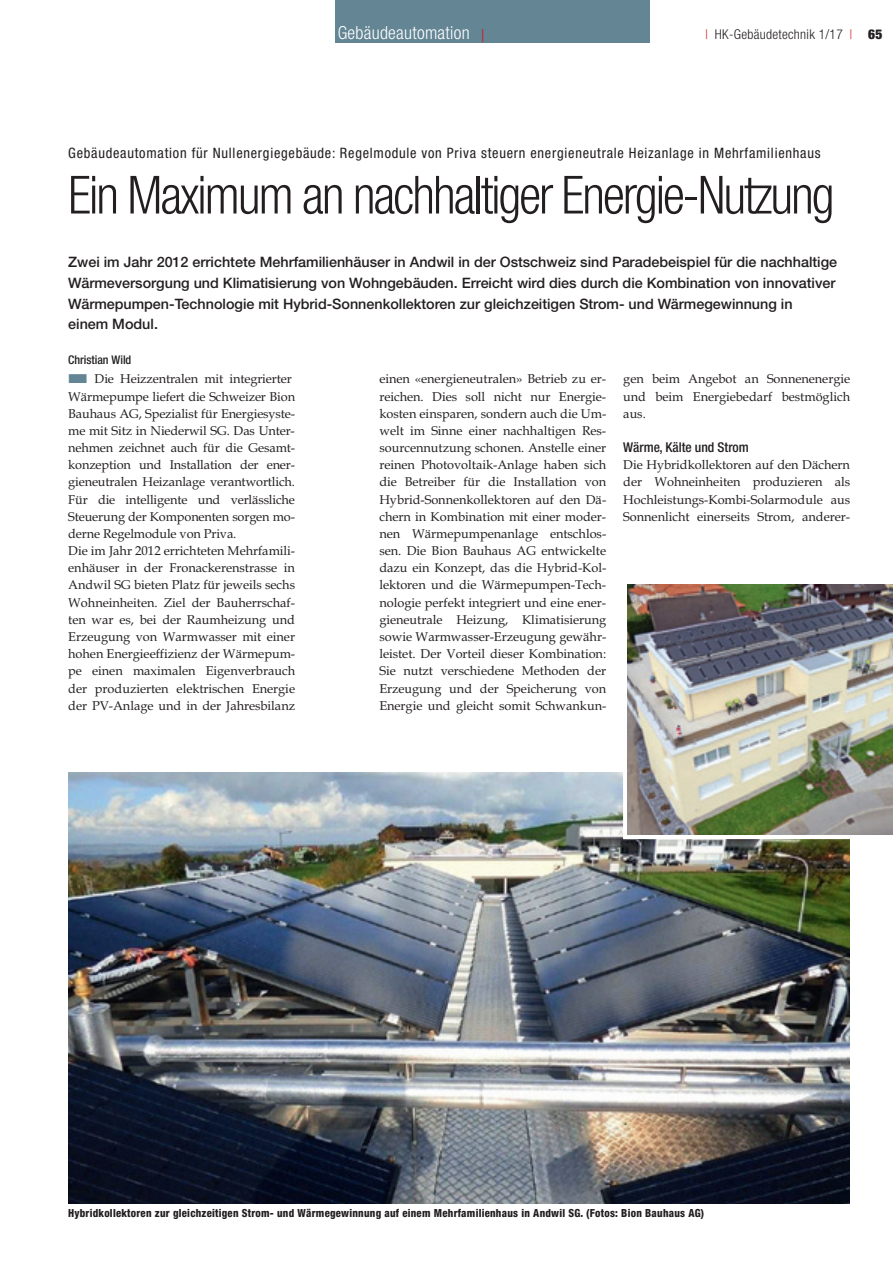
<style>
.page{position:relative;width:893px;height:1263px;background:#fff}
.page>*{position:absolute;margin:0;border:0;box-sizing:border-box;transform-origin:0 0}
.t1{font:52.65px "Helvetica Neue LT Std Lt Cn Standard,Light,normal 00";letter-spacing:-.04em;color:#231f20}
.t2{font:300 condensed 18px "Helvetica Neue";letter-spacing:.015em;color:#fff}
.t3{font:14.4px/20.7px "Helvetica Neue LT Std Med Standard,Medium,normal 00";color:#231f20}
.t4{font:14.4px "Helvetica Neue LT Std Cn Standard,Normal,normal 00";letter-spacing:.05em;color:#231f20}
.t5{font:300 condensed 13.5px "Helvetica Neue";letter-spacing:.02em;color:#231f20}
.t6{font:13.5px "Helvetica Neue LT Std Med Cn Standard,Medium,normal 00";color:#231f20}
.t7{font:12.75px/17.1px "Book Antiqua Standard,Normal,normal 00";letter-spacing:-.005em;color:#231f20;text-align:justify}
.t8{font:500 condensed 12px "Helvetica Neue";letter-spacing:-.005em;color:#231f20}
.t9{font:11.1px "Helvetica Neue LT Std Med Cn Standard,750,normal 00";letter-spacing:.025em;color:#231f20;scale:.96 1}
.s1{color:#d7171f}
.s2{font-weight:900}
.s3{color:#638594}
</style>
<div class="page">
<div style="left:335px;top:0;width:314px;height:42px;background:#638594"></div>
<img style="left:68px;top:772px;width:782px;height:431px">
<svg style="left:623px;top:584px;width:270px;height:255px"></svg>
<img style="left:627px;top:585px;width:266px;height:250px">
<h2 class="t2" style="left:338px;top:22px;width:149px">Gebäudeautomation <span class="s1">|</span></h2>
<p class="t5" style="left:705px;top:27px;width:179px"><span class="s1">|</span> HK-Gebäudetechnik 1/17 <span class="s1">|</span> <span class="s2">65</span></p>
<p class="t4" style="left:68px;top:145px;width:754px">Gebäudeautomation für Nullenergiegebäude: Regelmodule von Priva steuern energieneutrale Heizanlage in Mehrfamilienhaus</p>
<h1 class="t1" style="left:68px;top:165px;width:768px">Ein Maximum an nachhaltiger Energie-Nutzung</h1>
<p class="t3" style="left:68px;top:252px;width:770px">Zwei im Jahr 2012 errichtete Mehrfamilienhäuser in Andwil in der Ostschweiz sind Paradebeispiel für die nachhaltige Wärmeversorgung und Klimatisierung von Wohngebäuden. Erreicht wird dies durch die Kombination von innovativer Wärmepumpen-Technologie mit Hybrid-Sonnenkollektoren zur gleichzeitigen Strom- und Wärmegewinnung in<br>einem Modul.</p>
<p class="t8" style="left:68px;top:353px;width:65px">Christian Wild</p>
<p class="t7" style="left:68px;top:372px;width:228px;text-align:left"><span class="s3">■</span> Die Heizzentralen mit integrierter Wärmepumpe liefert die Schweizer Bion Bauhaus AG, Spezialist für Energiesyste&shy;me mit Sitz in Niederwil SG. Das Unter&shy;nehmen zeichnet auch für die Gesamt&shy;konzeption und Installation der ener&shy;gieneutralen Heizanlage verantwortlich.<br>Für die intelligente und verlässliche Steuerung der Komponenten sorgen mo&shy;derne Regelmodule von Priva.<br>Die im Jahr 2012 errichteten Mehrfamili&shy;enhäuser in der Fronackerenstrasse in Andwil SG bieten Platz für jeweils sechs Wohneinheiten. Ziel der Bauherrschaf&shy;ten war es, bei der Raumheizung und Erzeugung von Warmwasser mit einer hohen Energieeffizienz der Wärmepum&shy;pe einen maximalen Eigenverbrauch der produzierten elektrischen Energie der PV-Anlage und in der Jahresbilanz</p>
<p class="t7" style="left:379px;top:372px;width:228px">einen «energieneutralen» Betrieb zu er&shy;reichen. Dies soll nicht nur Energie&shy;kosten einsparen, sondern auch die Um&shy;welt im Sinne einer nachhaltigen Res&shy;sourcennutzung schonen. Anstelle einer reinen Photovoltaik-Anlage haben sich die Betreiber für die Installation von Hybrid-Sonnenkollektoren auf den Dä&shy;chern in Kombination mit einer moder&shy;nen Wärmepumpenanlage entschlos&shy;sen. Die Bion Bauhaus AG entwickelte dazu ein Konzept, das die Hybrid-Kol&shy;lektoren und die Wärmepumpen-Tech&shy;nologie perfekt integriert und eine ener&shy;gieneutrale Heizung, Klimatisierung sowie Warmwasser-Erzeugung gewähr&shy;leistet. Der Vorteil dieser Kombination:<br>Sie nutzt verschiedene Methoden der Erzeugung und der Speicherung von Energie und gleicht somit Schwankun-</p>
<p class="t7" style="left:623px;top:372px;width:228px">gen beim Angebot an Sonnenenergie und beim Energiebedarf bestmöglich aus.</p>
<p class="t6" style="left:623px;top:439px;width:127px">Wärme, Kälte und Strom</p>
<p class="t7" style="left:623px;top:458px;width:228px">Die Hybridkollektoren auf den Dächern der Wohneinheiten produzieren als Hochleistungs-Kombi-Solarmodule aus Sonnenlicht einerseits Strom, anderer-</p>
<p class="t9" style="left:68px;top:1206px;width:664px">Hybridkollektoren zur gleichzeitigen Strom- und Wärmegewinnung auf einem Mehrfamilienhaus in Andwil SG. (Fotos: Bion Bauhaus AG)</p>
</div>
